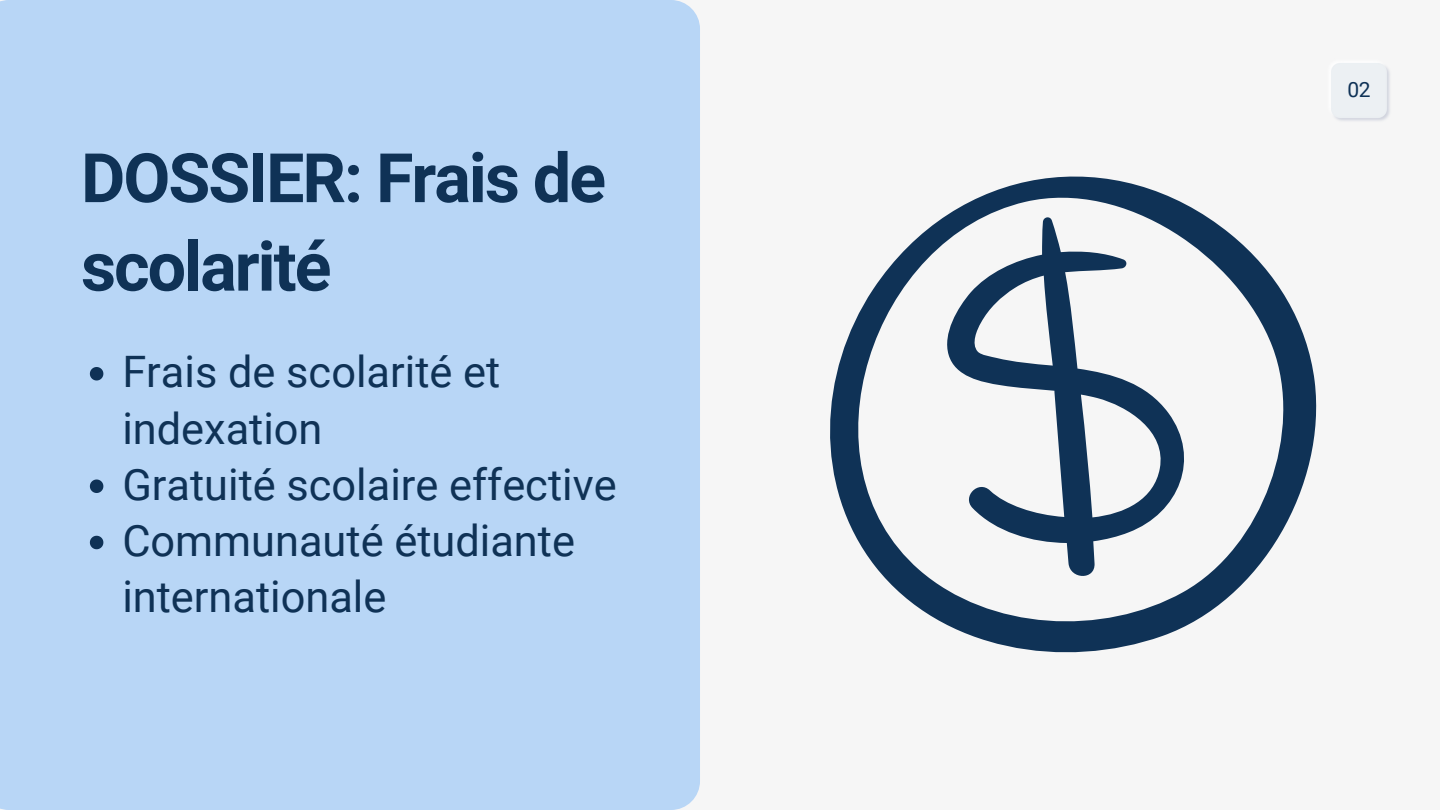
<style>
.page{position:relative;width:1440px;height:810px;background:#f6f6f6}
.page>*{position:absolute;margin:0;border:0;box-sizing:border-box;transform-origin:0 0}
.t1{font:700 68.3px/88.5px "Roboto";letter-spacing:-.03em;color:#0f3256}
.t2{font:43.4px/56.2px "Roboto";color:#0f3256}
.t3{font:21px "Roboto";color:#0f3256}
</style>
<div class="page">
<div style="left:0;top:0;width:700px;height:810px;background:#b8d6f6"></div>
<img style="left:1332px;top:63px;width:58px;height:58px">
<svg style="left:830px;top:176px;width:487px;height:477px"></svg>
<svg style="left:942px;top:215px;width:260px;height:366px"></svg>
<svg style="left:90px;top:367px;width:13px;height:14px"></svg>
<svg style="left:90px;top:480px;width:13px;height:13px"></svg>
<svg style="left:90px;top:536px;width:13px;height:13px"></svg>
<h1 class="t1" style="left:81px;top:135px;width:527px">DOSSIER: Frais de scolarité</h1>
<p class="t2" style="left:122px;top:344px;width:496px">Frais de scolarité et indexation<br>Gratuité scolaire effective<br>Communauté étudiante internationale</p>
<p class="t3" style="left:1348px;top:78px;width:24px">02</p>
</div>
